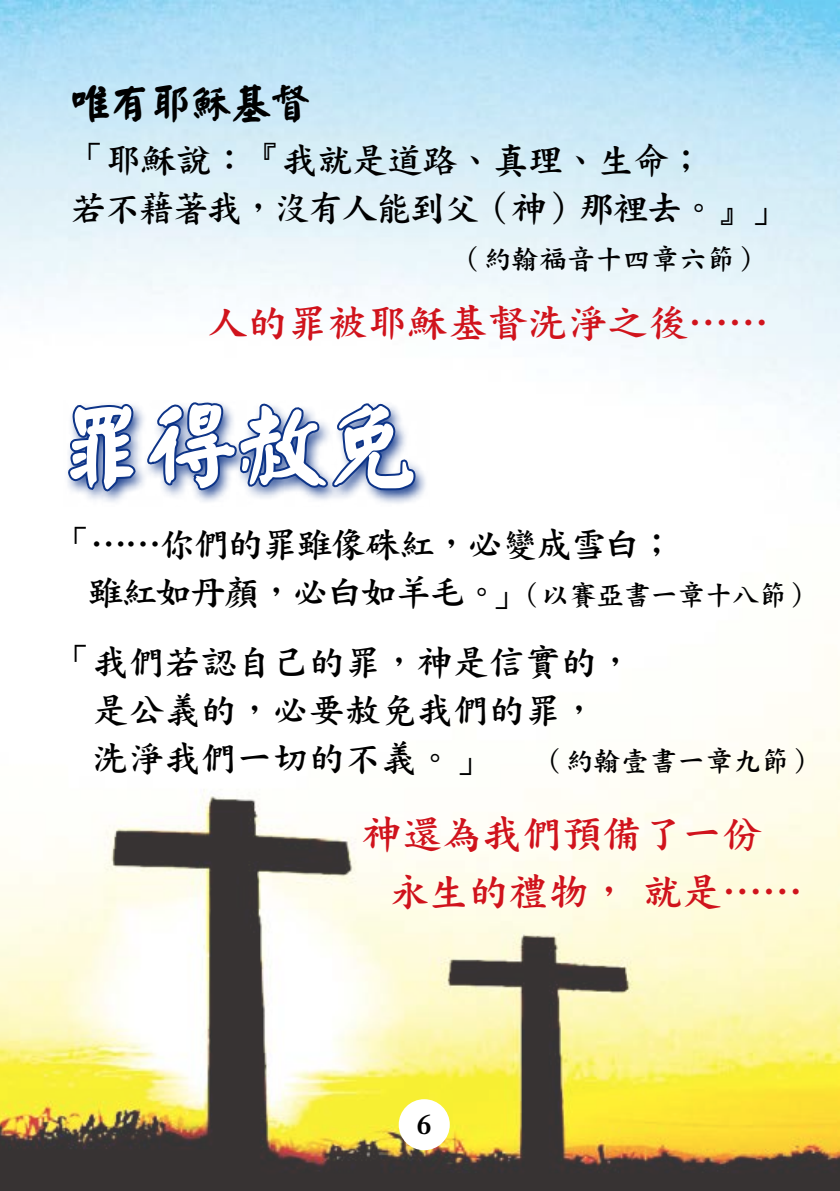
<style>
.page{position:relative;width:840px;height:1191px;background:#fff}
.page>*{position:absolute;margin:0;border:0;box-sizing:border-box;transform-origin:0 0}
.t1{font:700 90px "C Ngan Kai HK";color:#fff}
.t2{font:40px/57.6px "DF Kai Shu HK W7";color:#d0131c}
.t3{font:700 40px "C Ngan Kai HK";color:#000}
.t4{font:36px/48px "DF Kai Shu HK W7";letter-spacing:-.05em;color:#000}
.t5{font:36px/48px "DF Kai Shu HK W7";color:#000}
.t6{font:36px/48px "DF Kai Shu HK W7";letter-spacing:-.06em;color:#000}
.t7{font:28px "DF Kai Shu HK W7";color:#000}
.t8{font:600 28px "Times LT Std";color:#000}
.s1{font-size:28px}
</style>
<div class="page">
<img style="left:0;top:0;width:839px;height:1191px">
<div style="left:399px;top:1100px;width:49px;height:49px;background:#fff;border-radius:50%"></div>
<div style="left:398px;top:1099px;width:51px;height:51px;border:2px solid #fff;border-radius:50%"></div>
<svg style="left:138px;top:400px;width:291px;height:106px"></svg>
<svg style="left:62px;top:400px;width:76px;height:113px"></svg>
<svg style="left:145px;top:400px;width:272px;height:209px"></svg>
<p class="t3" style="left:71px;top:81px;width:242px">唯有耶穌基督</p>
<p class="t6" style="left:71px;top:135px;width:714px">「耶穌說：『我就是道路、真理、生命；<br>若不藉著我，沒有人能到父（神）那裡去。』」</p>
<p class="t7" style="left:455px;top:243px;width:309px">（約翰福音十四章六節）</p>
<p class="t2" style="left:208px;top:293px;width:561px">人的罪被耶穌基督洗淨之後……</p>
<h1 class="t1" style="left:57px;top:395px;width:361px">罪得赦免</h1>
<p class="t4" style="left:87px;top:519px;width:728px;text-indent:-31px">「……你們的罪雖像硃紅，必變成雪白；<br>雖紅如丹顏，必白如羊毛。」<span class="s1">（以賽亞書一章十八節）</span></p>
<p class="t5" style="left:93px;top:637px;width:542px;text-indent:-36px">「我們若認自己的罪，神是信實的，是公義的，必要赦免我們的罪，洗淨我們一切的不義。」</p>
<p class="t7" style="left:537px;top:746px;width:281px">（約翰壹書一章九節）</p>
<p class="t2" style="left:388px;top:804px;width:415px;text-indent:-27px">神還為我們預備了一份永生的禮物， 就是……</p>
<p class="t8" style="left:417px;top:1108px;width:15px">6</p>
</div>
